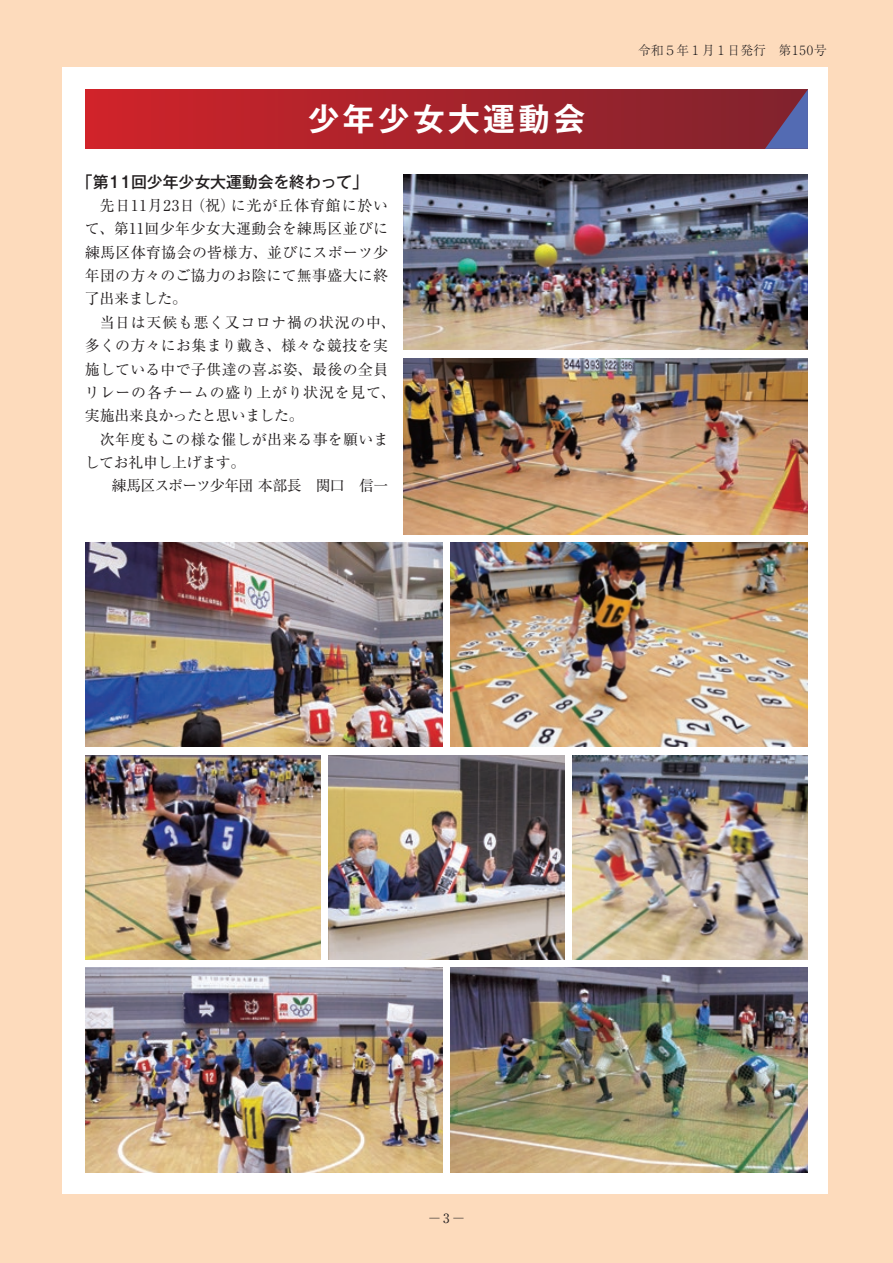
<style>
.page{position:relative;width:893px;height:1263px;background:#fddbbc}
.page>*{position:absolute;margin:0;border:0;box-sizing:border-box;transform-origin:0 0}
.t1{font:700 31.95px "Gothic MB101 Pr 6 N De";letter-spacing:.1em;color:#fff}
.t2{font:500 15.9px "Gothic MB101 Pr 6 N";letter-spacing:-.01em;color:#231f20}
.t3{font:14.85px/23.4px "Ryumin Pr 6 N";letter-spacing:.02em;color:#231f20}
.t4{font:14.85px "Ryumin Pr 6 N";letter-spacing:-.05em;color:#231f20}
.t5{font:300 12.75px "Ryumin Pr 6 N";color:#231f20}
.t6{font:300 10.2px "Ryumin Pr 6 N";color:#231f20}
.s1{font-weight:400;font-size:12.75px}
</style>
<div class="page">
<div style="left:62px;top:68px;width:766px;height:1126px;background:#fff"></div>
<div style="left:85px;top:89px;width:723px;height:60px;background:linear-gradient(to right,#d0232a,#7e232d)"></div>
<svg style="left:765px;top:89px;width:43px;height:60px;background:#6b466f"></svg>
<img style="left:85px;top:542px;width:357px;height:205px">
<img style="left:85px;top:755px;width:235px;height:204px">
<img style="left:573px;top:755px;width:235px;height:204px">
<img style="left:451px;top:543px;width:357px;height:204px">
<img style="left:404px;top:174px;width:404px;height:176px">
<img style="left:85px;top:968px;width:357px;height:204px">
<img style="left:329px;top:755px;width:235px;height:204px">
<img style="left:451px;top:968px;width:357px;height:204px">
<img style="left:404px;top:358px;width:404px;height:176px">
<h1 class="t1" style="left:308px;top:92px;width:279px">少年少女大運動会</h1>
<p class="t2" style="left:77px;top:169px;width:293px">「第11回少年少女大運動会を終わって」</p>
<p class="t3" style="left:85px;top:193px;width:305px;text-align:justify;text-indent:15px">先日11月23日（祝）に光が丘体育館に於いて、第11回少年少女大運動会を練馬区並びに練馬区体育協会の皆様方、並びにスポーツ少年団の方々のご協力のお陰にて無事盛大に終了出来ました。</p>
<p class="t3" style="left:85px;top:310px;width:313px;text-indent:15px">当日は天候も悪く又コロナ禍の状況の中、多くの方々にお集まり戴き、様々な競技を実施している中で子供達の喜ぶ姿、最後の全員リレーの各チームの盛り上がり状況を見て、実施出来良かったと思いました。</p>
<p class="t3" style="left:85px;top:427px;width:305px;text-indent:15px">次年度もこの様な催しが出来る事を願いましてお礼申し上げます。</p>
<p class="t4" style="left:112px;top:474px;width:278px">練馬区スポーツ少年団 本部長　関口　信一</p>
<p class="t5" style="left:638px;top:41px;width:190px">令和５年１月１日発行　第150号</p>
<p class="t6" style="left:429px;top:1210px;width:36px">―<span class="s1">3</span>―</p>
</div>
